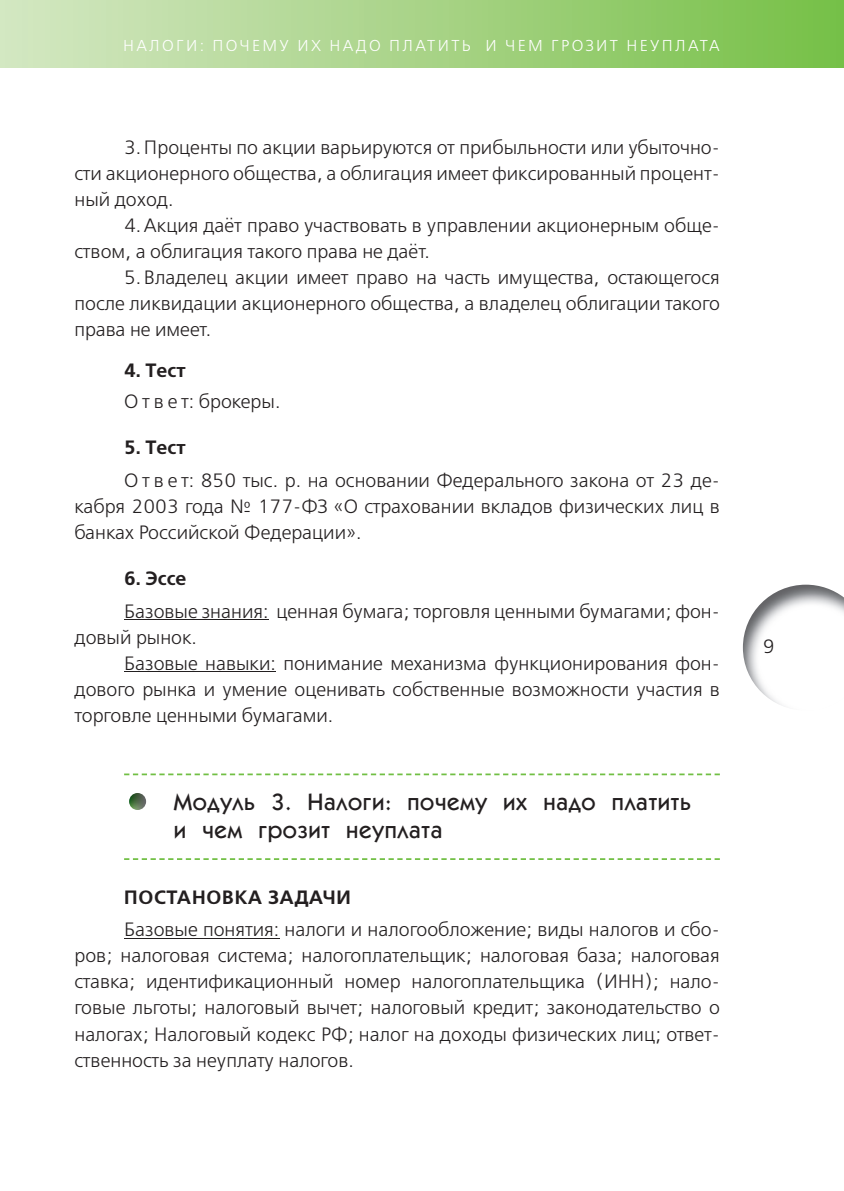
<style>
.page{position:relative;width:844px;height:1191px;background:#fff}
.page>*{position:absolute;margin:0;border:0;box-sizing:border-box;transform-origin:0 0}
.t1{font:500 23.62px/28.3px "Kabel C";letter-spacing:.03em;color:#231f20}
.t2{font:19.25px/26.1px "Free Set C";color:#231f20;text-align:justify}
.t3{font:700 19.25px "Free Set C";letter-spacing:.01em;color:#231f20}
.t4{font:700 19.25px "Free Set C";letter-spacing:.035em;color:#231f20}
.t5{font:15.75px "Free Set C";letter-spacing:.15em;color:#fff}
</style>
<div class="page">
<div style="left:0;top:0;width:843px;height:68px;background:linear-gradient(to right,#d6e7c4,#78c048)"></div>
<img style="left:742px;top:584px;width:101px;height:122px">
<hr style="left:124px;top:619px;width:144px;height:1px;background:#231f20">
<hr style="left:124px;top:671px;width:152px;height:1px;background:#231f20">
<svg style="left:124px;top:773px;width:595px;height:2px"></svg>
<svg style="left:124px;top:858px;width:595px;height:2px"></svg>
<hr style="left:124px;top:937px;width:155px;height:1px;background:#231f20">
<img style="left:129px;top:793px;width:17px;height:17px;border-radius:9px">
<p class="t5" style="left:123px;top:37px;width:598px">НАЛОГИ: ПОЧЕМУ ИХ НАДО ПЛАТИТЬ И ЧЕМ ГРОЗИТ НЕУПЛАТА</p>
<p class="t2" style="left:74px;top:134px;width:646px;text-indent:50px">3. Проценты по акции варьируются от прибыльности или убыточно&shy;сти акционерного общества, а облигация имеет фиксированный процент&shy;ный доход.</p>
<p class="t2" style="left:74px;top:213px;width:646px;text-indent:50px">4. Акция даёт право участвовать в управлении акционерным обще&shy;ством, а облигация такого права не даёт.</p>
<p class="t2" style="left:74px;top:265px;width:646px;text-indent:50px">5. Владелец акции имеет право на часть имущества, остающегося после ликвидации акционерного общества, а владелец облигации такого права не имеет.</p>
<p class="t3" style="left:124px;top:359px;width:63px">4. Тест</p>
<p class="t2" style="left:124px;top:389px;width:158px">О т в е т: брокеры.</p>
<p class="t3" style="left:124px;top:436px;width:63px">5. Тест</p>
<p class="t2" style="left:74px;top:467px;width:646px;text-indent:50px">О т в е т: 850 тыс. р. на основании Федерального закона от 23 де&shy;кабря 2003 года № 177-ФЗ «О страховании вкладов физических лиц в банках Российской Федерации».</p>
<p class="t3" style="left:124px;top:567px;width:64px">6. Эссе</p>
<p class="t2" style="left:74px;top:598px;width:646px;text-indent:50px">Базовые знания: ценная бумага; торговля ценными бумагами; фон&shy;довый рынок.</p>
<p class="t2" style="left:74px;top:650px;width:646px;text-indent:50px">Базовые навыки: понимание механизма функционирования фон&shy;дового рынка и умение оценивать собственные возможности участия в торговле ценными бумагами.</p>
<p class="t1" style="left:174px;top:787px;width:518px">Модуль 3. Налоги: почему их надо платить и чем грозит неуплата</p>
<p class="t4" style="left:124px;top:886px;width:228px">ПОСТАНОВКА ЗАДАЧИ</p>
<p class="t2" style="left:74px;top:917px;width:646px;text-indent:50px">Базовые понятия: налоги и налогообложение; виды налогов и сбо&shy;ров; налоговая система; налогоплательщик; налоговая база; налоговая ставка; идентификационный номер налогоплательщика (ИНН); нало&shy;говые льготы; налоговый вычет; налоговый кредит; законодательство о налогах; Налоговый кодекс РФ; налог на доходы физических лиц; ответ&shy;ственность за неуплату налогов.</p>
<p class="t2" style="left:762px;top:633px;width:13px">9</p>
</div>
